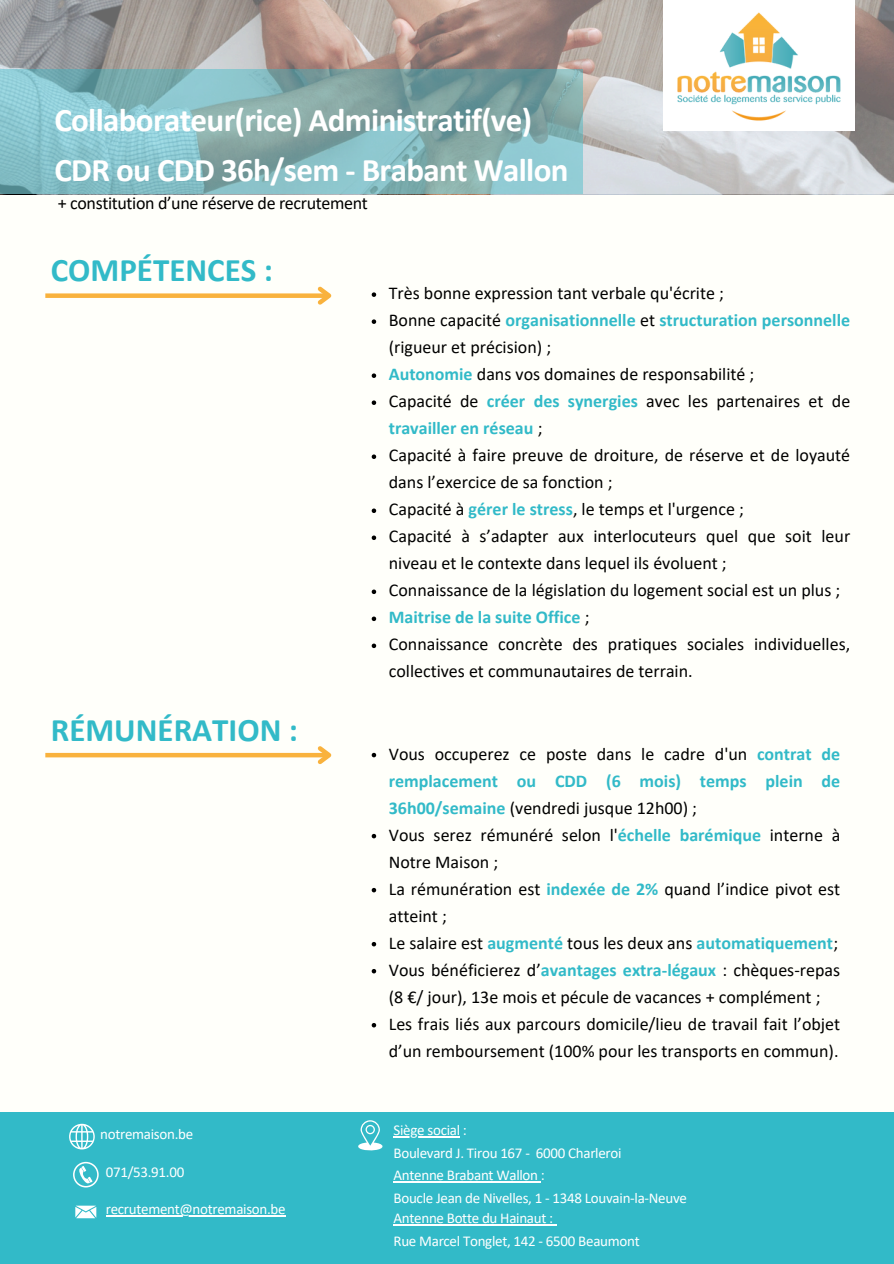
<style>
.page{position:relative;width:894px;height:1264px;background:#fff}
.page>*{position:absolute;margin:0;border:0;box-sizing:border-box;transform-origin:0 0}
.t1{font:700 33px/49.5px "Calibri";letter-spacing:-.02em;color:#fff}
.t2{font:700 33px "Calibri";color:#32bac8}
.t3{font:18px/27px "Calibri";color:#000}
.t4{font:700 18px/27px "Calibri";color:#32bac8}
.t5{font:18px "Calibri";color:#000001}
.t6{font:18px "Calibri";letter-spacing:-.02em;color:#000}
.t7{font:15px "Calibri";letter-spacing:-.02em;color:#fff}
.s1{font-weight:400;color:#000}
.s2{font-weight:700;color:#32bac8}
.s3{color:#000001}
</style>
<div class="page">
<div style="left:0;top:0;width:893px;height:1263px;background:#fffffa"></div>
<div style="left:0;top:1112px;width:893px;height:151px;background:#32bac8"></div>
<svg style="left:0;top:0;width:893px;height:194px;background:#b4aba8"></svg>
<svg style="left:0;top:69px;width:582px;height:125px;background:#83b4b8"></svg>
<div style="left:663px;top:0;width:191px;height:130px;background:#fff"></div>
<img style="left:677px;top:12px;width:163px;height:109px">
<svg style="left:69px;top:1123px;width:26px;height:26px"></svg>
<svg style="left:73px;top:1161px;width:26px;height:26px"></svg>
<svg style="left:358px;top:1120px;width:24px;height:31px"></svg>
<svg style="left:75px;top:1205px;width:22px;height:14px"></svg>
<div style="left:45px;top:293px;width:284px;height:5px;background:#f9b23d"></div>
<svg style="left:313px;top:286px;width:19px;height:19px"></svg>
<svg style="left:371px;top:292px;width:5px;height:5px"></svg>
<svg style="left:371px;top:319px;width:5px;height:5px"></svg>
<svg style="left:371px;top:373px;width:5px;height:5px"></svg>
<svg style="left:371px;top:400px;width:5px;height:5px"></svg>
<svg style="left:371px;top:454px;width:5px;height:5px"></svg>
<svg style="left:371px;top:508px;width:5px;height:5px"></svg>
<svg style="left:371px;top:535px;width:5px;height:5px"></svg>
<svg style="left:371px;top:589px;width:5px;height:5px"></svg>
<svg style="left:371px;top:616px;width:5px;height:5px"></svg>
<svg style="left:371px;top:643px;width:5px;height:5px"></svg>
<hr style="left:393px;top:1136px;width:67px;height:1px;background:#fff">
<hr style="left:106px;top:1215px;width:179px;height:1px;background:#fff">
<hr style="left:393px;top:1181px;width:147px;height:1px;background:#fff">
<hr style="left:393px;top:1224px;width:160px;height:1px;background:#fff">
<hr style="left:45px;top:753px;width:284px;height:4px;background:#f9b23d">
<svg style="left:313px;top:746px;width:19px;height:18px"></svg>
<svg style="left:371px;top:752px;width:5px;height:5px"></svg>
<svg style="left:371px;top:833px;width:5px;height:5px"></svg>
<svg style="left:371px;top:887px;width:5px;height:5px"></svg>
<svg style="left:371px;top:942px;width:5px;height:4px"></svg>
<svg style="left:371px;top:969px;width:5px;height:4px"></svg>
<svg style="left:371px;top:1023px;width:5px;height:4px"></svg>
<h3 class="t1" style="left:54px;top:98px;width:515px">Collaborateur(rice) Administratif(ve)<br>CDR ou CDD 36h/sem - Brabant Wallon</h3>
<p class="t6" style="left:58px;top:196px;width:311px">+ constitution d’une réserve de recrutement</p>
<h1 class="t2" style="left:51px;top:257px;width:223px">COMPÉTENCES :</h1>
<p class="t2" style="left:51px;top:716px;width:248px">RÉMUNÉRATION :</p>
<h2 class="t7" style="left:100px;top:1127px;width:94px">notremaison.be</h2>
<h1 class="t7" style="left:106px;top:1165px;width:80px">071/53.91.00</h1>
<p class="t7" style="left:106px;top:1202px;width:181px">recrutement@notremaison.be</p>
<p class="t3" style="left:388px;top:281px;width:336px">Très bonne expression tant verbale qu'écrite ;</p>
<p class="t4" style="left:388px;top:308px;width:463px"><span class="s1">Bonne capacité</span> organisationnelle <span class="s1">et</span> structuration personnelle <span class="s1">(rigueur et précision) ;</span></p>
<p class="t3" style="left:388px;top:362px;width:367px"><span class="s2">Autonomie</span> dans vos domaines de responsabilité ;</p>
<p class="t4" style="left:388px;top:389px;width:463px"><span class="s1">Capacité de</span> créer des synergies <span class="s1">avec les partenaires et de </span>travailler en réseau <span class="s1">;</span></p>
<p class="t3" style="left:388px;top:443px;width:463px">Capacité à faire preuve de droiture, de réserve et de loyauté dans l’exercice de sa fonction ;</p>
<p class="t3" style="left:388px;top:497px;width:356px">Capacité à <span class="s2">gérer le stress</span>, le temps et l'urgence ;</p>
<p class="t3" style="left:388px;top:524px;width:463px">Capacité à s’adapter aux interlocuteurs quel que soit leur niveau et le contexte dans lequel ils évoluent ;</p>
<p class="t5" style="left:388px;top:583px;width:453px">Connaissance de la législation du logement social est un plus ;</p>
<p class="t4" style="left:388px;top:605px;width:202px">Maitrise de la suite Office <span class="s1">;</span></p>
<p class="t3" style="left:388px;top:632px;width:463px">Connaissance concrète des pratiques sociales individuelles, collectives et communautaires de terrain.</p>
<p class="t4" style="left:388px;top:741px;width:453px;text-align:justify"><span class="s1">Vous occuperez ce poste dans le cadre d'un</span> contrat de remplacement ou CDD (6 mois) temps plein de 36h00/semaine <span class="s1">(vendredi jusque 12h00) ;</span></p>
<p class="t3" style="left:388px;top:822px;width:453px">Vous serez rémunéré selon l'<span class="s2">échelle barémique</span> <span class="s3">interne à<br>Notre Maison ;</span></p>
<p class="t3" style="left:388px;top:876px;width:453px">La rémunération est <span class="s2">indexée de 2%</span> quand l’indice pivot est atteint ;</p>
<p class="t3" style="left:388px;top:930px;width:451px">Le salaire est <span class="s2">augmenté</span> tous les deux ans <span class="s2">automatiquement</span>;</p>
<p class="t3" style="left:388px;top:957px;width:453px">Vous bénéficierez d’<span class="s2">avantages extra-légaux</span> : chèques-repas (8 €/ jour), 13e mois et pécule de vacances + complément ;</p>
<p class="t3" style="left:388px;top:1011px;width:453px">Les frais liés aux parcours domicile/lieu de travail fait l’objet d’un remboursement (100% pour les transports en commun).</p>
<p class="t7" style="left:393px;top:1123px;width:75px">Siège social :</p>
<p class="t7" style="left:393px;top:1146px;width:229px">Boulevard J. Tirou 167 - 6000 Charleroi</p>
<p class="t7" style="left:393px;top:1169px;width:153px">Antenne Brabant Wallon :</p>
<p class="t7" style="left:393px;top:1191px;width:295px">Boucle Jean de Nivelles, 1 - 1348 Louvain-la-Neuve</p>
<p class="t7" style="left:393px;top:1211px;width:161px">Antenne Botte du Hainaut :</p>
<p class="t7" style="left:393px;top:1234px;width:247px">Rue Marcel Tonglet, 142 - 6500 Beaumont</p>
</div>
